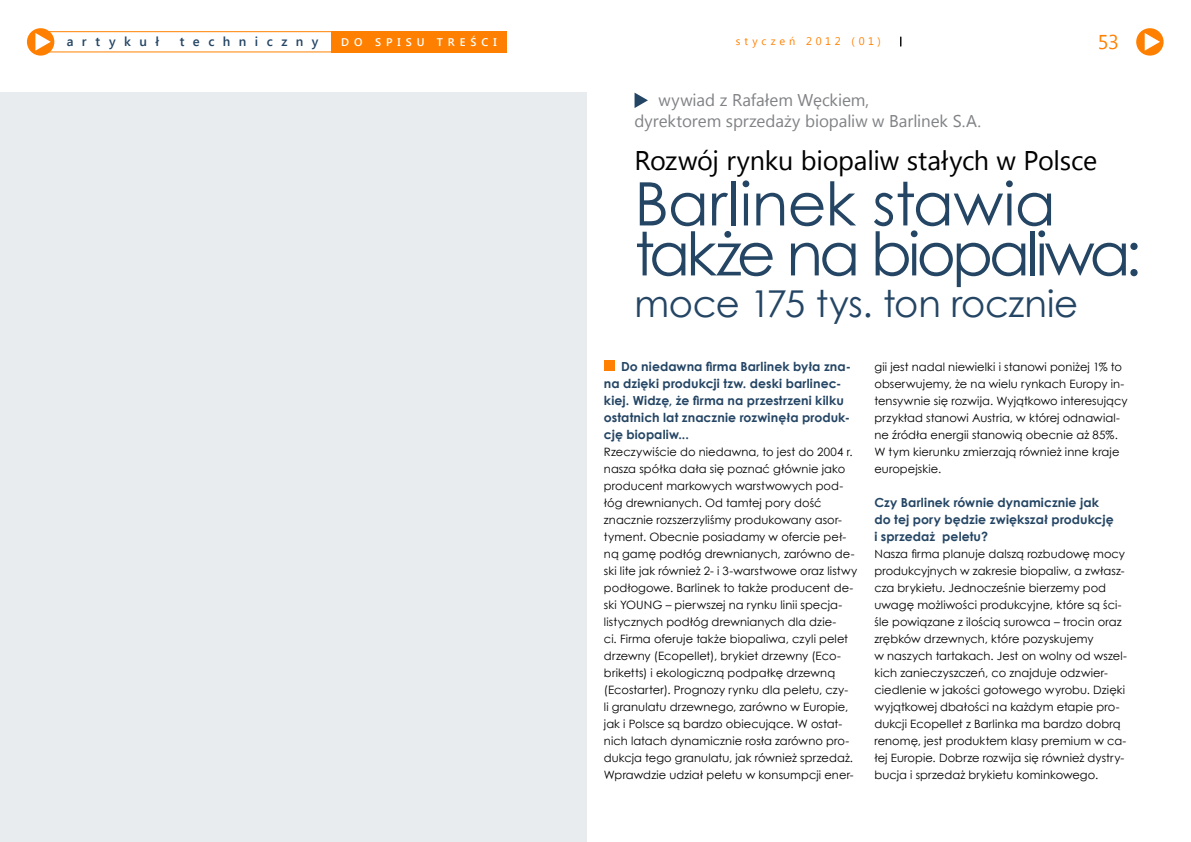
<style>
.page{position:relative;width:1191px;height:842px;background:#fff}
.page>*{position:absolute;margin:0;border:0;box-sizing:border-box;transform-origin:0 0}
.t1{font:60px/50px "Century Gothic";letter-spacing:-.045em;color:#244564}
.t2{font:37px "Century Gothic";letter-spacing:-.01em;color:#244564}
.t3{font:27px "Segoe UI";letter-spacing:-.01em;color:#000}
.t4{font:20px "Segoe UI";color:#ff8000}
.t5{font:17px/21px "Segoe UI";color:#808285}
.t6{font:600 13px "Segoe UI";letter-spacing:.645em;color:#244564}
.t7{font:700 12.5px/17px "Century Gothic";letter-spacing:.005em;color:#244564}
.t8{font:11.5px/17px "Century Gothic";letter-spacing:.005em;color:#000}
.t9{font:600 11.1px "Segoe UI";letter-spacing:.445em;color:#fff}
.t10{font:11px "Segoe UI";letter-spacing:.345em;color:#ff8000}
</style>
<div class="page">
<div style="left:27px;top:28px;width:27px;height:28px;background:#ff8000;border-radius:50%"></div>
<svg style="left:35px;top:33px;width:16px;height:17px"></svg>
<div style="left:1136px;top:28px;width:27px;height:28px;background:#ff8000;border-radius:50%"></div>
<svg style="left:1144px;top:33px;width:16px;height:18px"></svg>
<div style="left:33px;top:31px;width:310px;height:21px;border:1px solid #ff8000"></div>
<div style="left:331px;top:31px;width:176px;height:21px;background:#ff8000"></div>
<svg style="left:634px;top:93px;width:14px;height:15px"></svg>
<div style="left:604px;top:361px;width:10px;height:10px;background:#ff8000"></div>
<div style="left:0;top:93px;width:586px;height:749px;background:#e9ecef"></div>
<p class="t6" style="left:67px;top:32px;width:94px">artykuł</p>
<p class="t6" style="left:180px;top:32px;width:140px">techniczny</p>
<p class="t9" style="left:341px;top:34px;width:157px">do spisu treści</p>
<p class="t10" style="left:736px;top:34px;width:147px">styczeń 2012 (01)</p>
<h3 class="t4" style="left:1098px;top:28px;width:22px">53</h3>
<h3 class="t5" style="left:634px;top:89px;width:348px;text-indent:24px">wywiad z Rafałem Węckiem,<br>dyrektorem sprzedaży biopaliw w Barlinek S.A.</h3>
<h3 class="t3" style="left:634px;top:141px;width:464px">Rozwój rynku biopaliw stałych w Polsce</h3>
<h1 class="t1" style="left:634px;top:178px;width:508px">Barlinek stawia także na biopaliwa:</h1>
<h2 class="t2" style="left:634px;top:278px;width:445px">moce 175 tys. ton rocznie</h2>
<p class="t7" style="left:604px;top:358px;width:248px;text-indent:17px">Do niedawna firma Barlinek była zna&shy;na dzięki produkcji tzw. deski barlinec&shy;kiej. Widzę, że firma na przestrzeni kilku ostatnich lat znacznie rozwinęła produk&shy;cję biopaliw...</p>
<p class="t8" style="left:604px;top:443px;width:255px">Rzeczywiście do niedawna, to jest do 2004 r. nasza spółka dała się poznać głównie jako producent markowych warstwowych pod&shy;łóg drewnianych. Od tamtej pory dość znacznie rozszerzyliśmy produkowany asor&shy;tyment. Obecnie posiadamy w ofercie peł&shy;ną gamę podłóg drewnianych, zarówno de&shy;ski lite jak również 2- i 3-warstwowe oraz listwy podłogowe. Barlinek to także producent de&shy;ski YOUNG – pierwszej na rynku linii specja&shy;listycznych podłóg drewnianych dla dzie-<br>ci. Firma oferuje także biopaliwa, czyli pelet drzewny (Ecopellet), brykiet drzewny (Eco&shy;briketts) i ekologiczną podpałkę drzewną (Ecostarter). Prognozy rynku dla peletu, czy-<br>li granulatu drzewnego, zarówno w Europie, jak i Polsce są bardzo obiecujące. W ostat&shy;nich latach dynamicznie rosła zarówno pro&shy;dukcja tego granulatu, jak również sprzedaż.<br>Wprawdzie udział peletu w konsumpcji ener-</p>
<p class="t8" style="left:874px;top:358px;width:255px">gii jest nadal niewielki i stanowi poniżej 1% to obserwujemy, że na wielu rynkach Europy in&shy;tensywnie się rozwija. Wyjątkowo interesujący przykład stanowi Austria, w której odnawial&shy;ne źródła energii stanowią obecnie aż 85%.<br>W tym kierunku zmierzają również inne kraje europejskie.</p>
<p class="t7" style="left:874px;top:494px;width:241px">Czy Barlinek równie dynamicznie jak do tej pory będzie zwiększał produkcję i sprzedaż peletu?</p>
<p class="t8" style="left:874px;top:545px;width:254px">Nasza firma planuje dalszą rozbudowę mocy produkcyjnych w zakresie biopaliw, a zwłasz&shy;cza brykietu. Jednocześnie bierzemy pod uwagę możliwości produkcyjne, które są ści&shy;śle powiązane z ilością surowca – trocin oraz zrębków drzewnych, które pozyskujemy<br>w naszych tartakach. Jest on wolny od wszel&shy;kich zanieczyszczeń, co znajduje odzwier&shy;ciedlenie w jakości gotowego wyrobu. Dzięki wyjątkowej dbałości na każdym etapie pro&shy;dukcji Ecopellet z Barlinka ma bardzo dobrą renomę, jest produktem klasy premium w ca&shy;łej Europie. Dobrze rozwija się również dystry&shy;bucja i sprzedaż brykietu kominkowego.</p>
</div>
